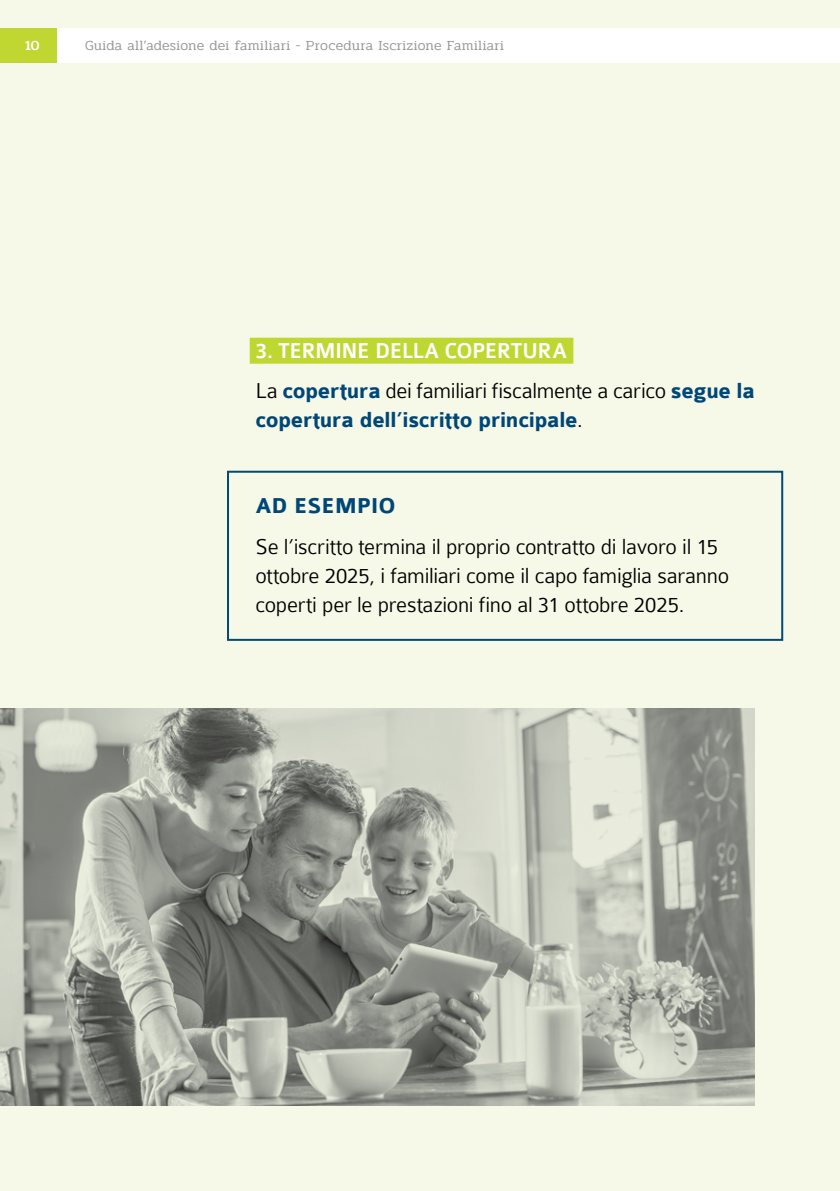
<style>
.page{position:relative;width:840px;height:1191px;background:#fff}
.page>*{position:absolute;margin:0;border:0;box-sizing:border-box;transform-origin:0 0}
.t1{font:300 23px/29px "Colaborate";letter-spacing:-.015em;color:#000}
.t2{font:700 23px "Colaborate";letter-spacing:-.01em;color:#004777}
.t3{font:300 14px "Pridi";letter-spacing:.02em;color:#939598}
.t4{font:500 14px "Pridi";color:#fff}
.s1{font-weight:500;color:#fff}
.s2{font-weight:700;color:#004777}
.s3{font-weight:300;color:#000}
</style>
<div class="page">
<div style="left:0;top:0;width:839px;height:1191px;background:#f6f9e8"></div>
<div style="left:57px;top:28px;width:782px;height:34px;background:#fff"></div>
<div style="left:0;top:28px;width:57px;height:34px;background:#bfd730"></div>
<div style="left:227px;top:471px;width:555px;height:170px;border:2px solid #004b76"></div>
<div style="left:249px;top:338px;width:324px;height:26px;background:#bfd730"></div>
<img style="left:0;top:709px;width:754px;height:397px">
<p class="t4" style="left:25px;top:35px;width:16px">10</p>
<p class="t3" style="left:85px;top:36px;width:420px">Guida all’adesione dei familiari - Procedura Iscrizione Familiari</p>
<p class="t1" style="left:255px;top:330px;width:500px;line-height:40.4px"><span class="s1">3. TERMINE DELLA COPERTURA<br></span>La <span class="s2">copertura</span> dei familiari fiscalmente a carico <span class="s2">segue la</span></p>
<p class="t2" style="left:255px;top:408px;width:328px">copertura dell’iscritto principale<span class="s3">.</span></p>
<p class="t2" style="left:255px;top:494px;width:141px">AD ESEMPIO</p>
<p class="t1" style="left:255px;top:532px;width:475px">Se l’iscritto termina il proprio contratto di lavoro il 15 ottobre 2025, i familiari come il capo famiglia saranno coperti per le prestazioni fino al 31 ottobre 2025.</p>
</div>
